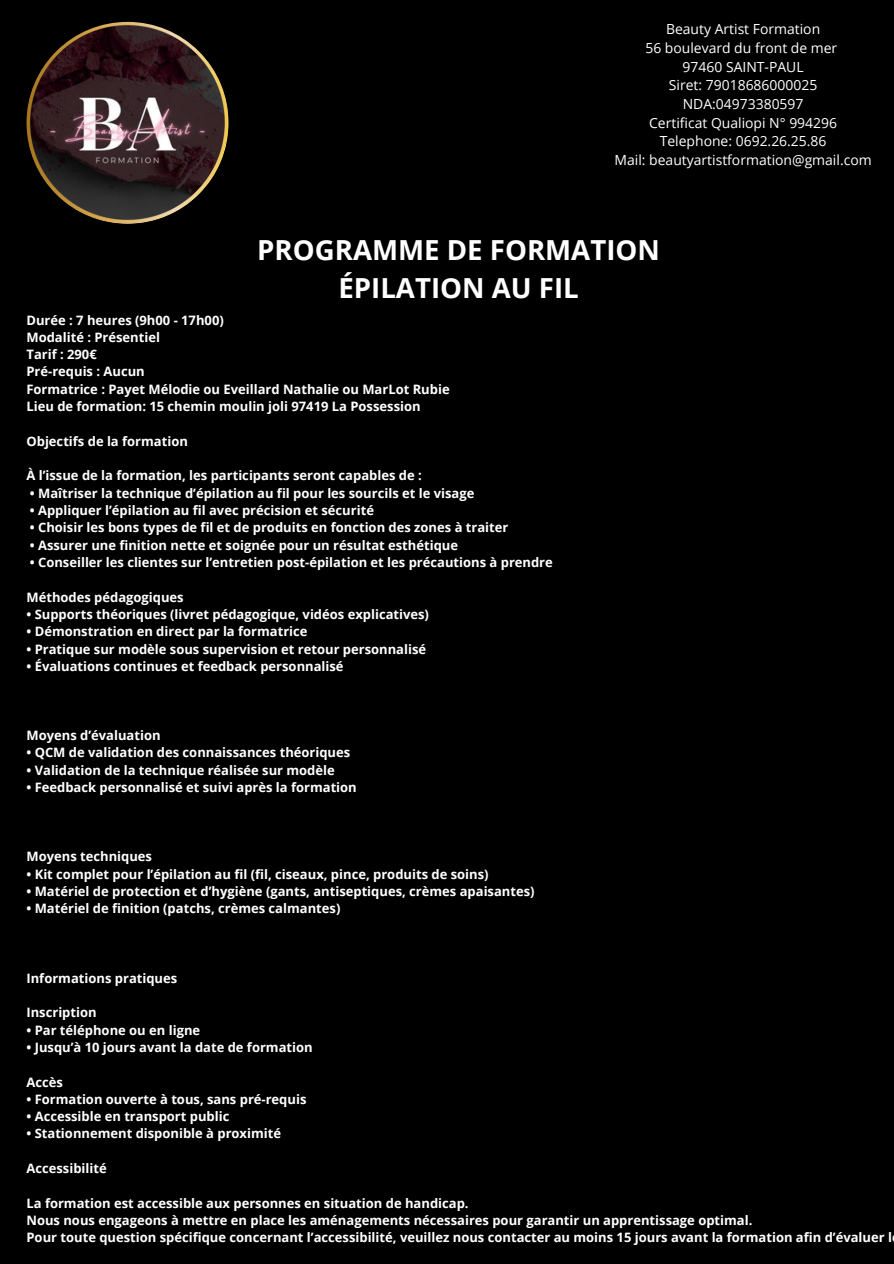
<style>
.page{position:relative;width:894px;height:1264px;background:#fff}
.page>*{position:absolute;margin:0;border:0;box-sizing:border-box;transform-origin:0 0}
.t1{font:700 27.6px/38.4px "Open Sans";color:#fff;text-align:center}
.t2{font:13.95px "Open Sans";color:#fff}
.t3{font:700 13.05px/17.2px "Open Sans";color:#fff}
</style>
<div class="page">
<div style="left:0;top:0;width:893px;height:1263px;background:#000"></div>
<img style="left:26px;top:22px;width:202px;height:202px">
<p class="t2" style="left:666px;top:19px;width:156px">Beauty Artist Formation</p>
<p class="t2" style="left:645px;top:38px;width:193px">56 boulevard du front de mer</p>
<p class="t2" style="left:682px;top:57px;width:122px">97460 SAINT-PAUL</p>
<p class="t2" style="left:668px;top:75px;width:150px">Siret: 79018686000025</p>
<p class="t2" style="left:682px;top:94px;width:122px">NDA:04973380597</p>
<p class="t2" style="left:649px;top:113px;width:189px">Certificat Qualiopi N° 994296</p>
<p class="t2" style="left:659px;top:131px;width:168px">Telephone: 0692.26.25.86</p>
<p class="t2" style="left:614px;top:150px;width:258px">Mail: beautyartistformation@gmail.com</p>
<p class="t1" style="left:257px;top:230px;width:404px">PROGRAMME DE FORMATION<br>ÉPILATION AU FIL</p>
<p class="t3" style="left:26px;top:311px;width:424px">Durée : 7 heures (9h00 - 17h00)<br>Modalité : Présentiel<br>Tarif : 290€<br>Pré-requis : Aucun<br>Formatrice : Payet Mélodie ou Eveillard Nathalie ou MarLot Rubie Lieu de formation: 15 chemin moulin joli 97419 La Possession</p>
<p class="t3" style="left:26px;top:432px;width:163px">Objectifs de la formation</p>
<p class="t3" style="left:26px;top:466px;width:397px">À l’issue de la formation, les participants seront capables de :</p>
<p class="t3" style="left:30px;top:484px;width:446px">• Maîtriser la technique d’épilation au fil pour les sourcils et le visage</p>
<p class="t3" style="left:30px;top:501px;width:345px">• Appliquer l’épilation au fil avec précision et sécurité</p>
<p class="t3" style="left:30px;top:518px;width:480px">• Choisir les bons types de fil et de produits en fonction des zones à traiter</p>
<p class="t3" style="left:30px;top:536px;width:429px">• Assurer une finition nette et soignée pour un résultat esthétique</p>
<p class="t3" style="left:30px;top:553px;width:524px">• Conseiller les clientes sur l’entretien post-épilation et les précautions à prendre</p>
<p class="t3" style="left:26px;top:588px;width:159px">Méthodes pédagogiques</p>
<p class="t3" style="left:26px;top:605px;width:404px">• Supports théoriques (livret pédagogique, vidéos explicatives)</p>
<p class="t3" style="left:26px;top:622px;width:282px">• Démonstration en direct par la formatrice</p>
<p class="t3" style="left:26px;top:640px;width:401px">• Pratique sur modèle sous supervision et retour personnalisé</p>
<p class="t3" style="left:26px;top:657px;width:318px">• Évaluations continues et feedback personnalisé</p>
<p class="t3" style="left:26px;top:726px;width:136px">Moyens d’évaluation</p>
<p class="t3" style="left:26px;top:743px;width:325px">• QCM de validation des connaissances théoriques</p>
<p class="t3" style="left:26px;top:761px;width:310px">• Validation de la technique réalisée sur modèle</p>
<p class="t3" style="left:26px;top:778px;width:332px">• Feedback personnalisé et suivi après la formation</p>
<p class="t3" style="left:26px;top:847px;width:127px">Moyens techniques</p>
<p class="t3" style="left:26px;top:865px;width:463px">• Kit complet pour l’épilation au fil (fil, ciseaux, pince, produits de soins)</p>
<p class="t3" style="left:26px;top:882px;width:509px">• Matériel de protection et d’hygiène (gants, antiseptiques, crèmes apaisantes)</p>
<p class="t3" style="left:26px;top:899px;width:315px">• Matériel de finition (patchs, crèmes calmantes)</p>
<p class="t3" style="left:26px;top:968px;width:152px">Informations pratiques</p>
<p class="t3" style="left:26px;top:1003px;width:72px">Inscription</p>
<p class="t3" style="left:26px;top:1020px;width:175px">• Par téléphone ou en ligne</p>
<p class="t3" style="left:26px;top:1038px;width:288px">• Jusqu’à 10 jours avant la date de formation</p>
<p class="t3" style="left:26px;top:1072px;width:38px">Accès</p>
<p class="t3" style="left:26px;top:1090px;width:281px">• Formation ouverte à tous, sans pré-requis</p>
<p class="t3" style="left:26px;top:1107px;width:204px">• Accessible en transport public</p>
<p class="t3" style="left:26px;top:1124px;width:256px">• Stationnement disponible à proximité</p>
<p class="t3" style="left:26px;top:1159px;width:82px">Accessibilité</p>
<p class="t3" style="left:26px;top:1193px;width:866px">La formation est accessible aux personnes en situation de handicap.<br>Nous nous engageons à mettre en place les aménagements nécessaires pour garantir un apprentissage optimal.<br>Pour toute question spécifique concernant l’accessibilité, veuillez nous contacter au moins 15 jours avant la formation afin d’évaluer l</p>
</div>
